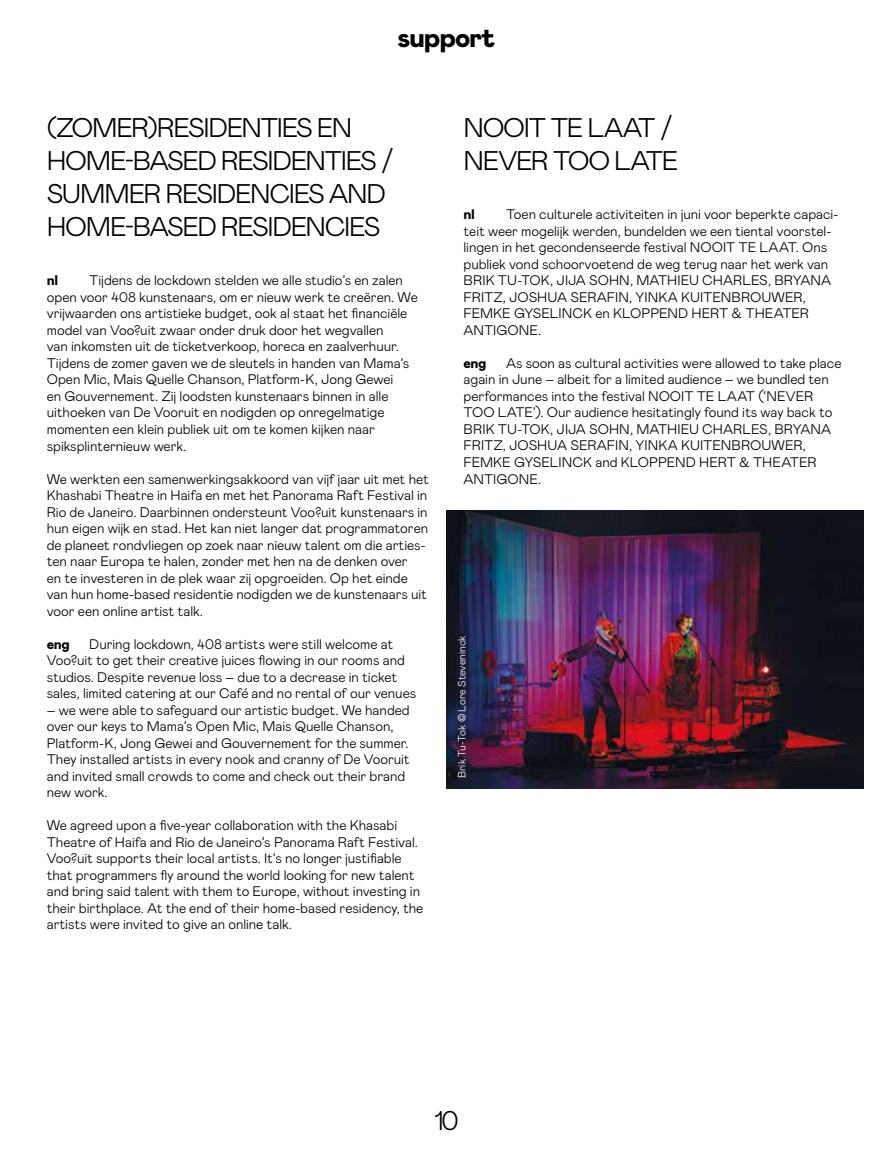
<style>
.page{position:relative;width:893px;height:1170px;background:#fff}
.page>*{position:absolute;margin:0;border:0;box-sizing:border-box;transform-origin:0 0}
.t1{font:300 27px/33px "Mabry Pro";letter-spacing:-.045em;color:#000}
.t2{font:900 27px "Mabry Pro";letter-spacing:-.04em;color:#000}
.t3{font:300 13.8px/16.5px "Mabry Pro";letter-spacing:-.005em;color:#000}
.t4{font:900 13.8px "Mabry Pro";letter-spacing:-.03em;color:#000}
.t5{font:300 10.5px "Mabry Pro";letter-spacing:.005em;color:#fff}
</style>
<div class="page">
<img style="left:446px;top:511px;width:417px;height:277px">
<h1 class="t2" style="left:397px;top:18px;width:99px">support</h1>
<h1 class="t1" style="left:47px;top:109px;width:349px">(ZOMER)RESIDENTIES EN<br>HOME-BASED RESIDENTIES /<br>SUMMER RESIDENCIES AND<br>HOME-BASED RESIDENCIES</h1>
<p class="t4" style="left:47px;top:271px;width:13px">nl</p>
<p class="t3" style="left:47px;top:271px;width:372px;text-indent:43px">Tijdens de lockdown stelden we alle studio’s en zalen open voor 408 kunstenaars, om er nieuw werk te creëren. We vrijwaarden ons artistieke budget, ook al staat het financiële model van Voo?uit zwaar onder druk door het wegvallen<br>van inkomsten uit de ticketverkoop, horeca en zaalverhuur.<br>Tijdens de zomer gaven we de sleutels in handen van Mama’s Open Mic, Mais Quelle Chanson, Platform-K, Jong Gewei<br>en Gouvernement. Zij loodsten kunstenaars binnen in alle uithoeken van De Vooruit en nodigden op onregelmatige momenten een klein publiek uit om te komen kijken naar spiksplinternieuw werk.</p>
<p class="t3" style="left:47px;top:469px;width:384px">We werkten een samenwerkingsakkoord van vijf jaar uit met het Khashabi Theatre in Haifa en met het Panorama Raft Festival in Rio de Janeiro. Daarbinnen ondersteunt Voo?uit kunstenaars in hun eigen wijk en stad. Het kan niet langer dat programmatoren de planeet rondvliegen op zoek naar nieuw talent om die arties&shy;ten naar Europa te halen, zonder met hen na de denken over<br>en te investeren in de plek waar zij opgroeiden. Op het einde van hun home-based residentie nodigden we de kunstenaars uit voor een online artist talk.</p>
<p class="t4" style="left:47px;top:634px;width:25px">eng</p>
<p class="t3" style="left:47px;top:634px;width:371px;text-indent:43px">During lockdown, 408 artists were still welcome at Voo?uit to get their creative juices flowing in our rooms and studios. Despite revenue loss – due to a decrease in ticket sales, limited catering at our Café and no rental of our venues</p>
<p class="t3" style="left:47px;top:700px;width:364px">– we were able to safeguard our artistic budget. We handed over our keys to Mama’s Open Mic, Mais Quelle Chanson, Platform-K, Jong Gewei and Gouvernement for the summer.<br>They installed artists in every nook and cranny of De Vooruit and invited small crowds to come and check out their brand new work.</p>
<p class="t3" style="left:47px;top:816px;width:378px">We agreed upon a five-year collaboration with the Khasabi Theatre of Haifa and Rio de Janeiro’s Panorama Raft Festival.<br>Voo?uit supports their local artists. It’s no longer justifiable that programmers fly around the world looking for new talent and bring said talent with them to Europe, without investing in their birthplace. At the end of their home-based residency, the artists were invited to give an online talk.</p>
<h1 class="t1" style="left:463px;top:109px;width:217px">NOOIT TE LAAT /<br>NEVER TOO LATE</h1>
<p class="t4" style="left:463px;top:205px;width:13px">nl</p>
<p class="t3" style="left:463px;top:205px;width:376px;text-indent:43px">Toen culturele activiteiten in juni voor beperkte capaci&shy;teit weer mogelijk werden, bundelden we een tiental voorstel&shy;lingen in het gecondenseerde festival NOOIT TE LAAT. Ons publiek vond schoorvoetend de weg terug naar het werk van BRIK TU-TOK, JIJA SOHN, MATHIEU CHARLES, BRYANA FRITZ, JOSHUA SERAFIN, YINKA KUITENBROUWER, FEMKE GYSELINCK en KLOPPEND HERT &amp; THEATER ANTIGONE.</p>
<p class="t4" style="left:463px;top:353px;width:25px">eng</p>
<p class="t3" style="left:463px;top:354px;width:379px;text-indent:43px">As soon as cultural activities were allowed to take place again in June – albeit for a limited audience – we bundled ten performances into the festival NOOIT TE LAAT (‘NEVER TOO LATE’). Our audience hesitatingly found its way back to BRIK TU-TOK, JIJA SOHN, MATHIEU CHARLES, BRYANA FRITZ, JOSHUA SERAFIN, YINKA KUITENBROUWER, FEMKE GYSELINCK and KLOPPEND HERT &amp; THEATER ANTIGONE.</p>
<p class="t5" style="left:454px;top:778px;width:144px;rotate:-90deg">Brik Tu-Tok © Lore Steveninck</p>
<h1 class="t1" style="left:434px;top:1102px;width:26px">10</h1>
</div>
